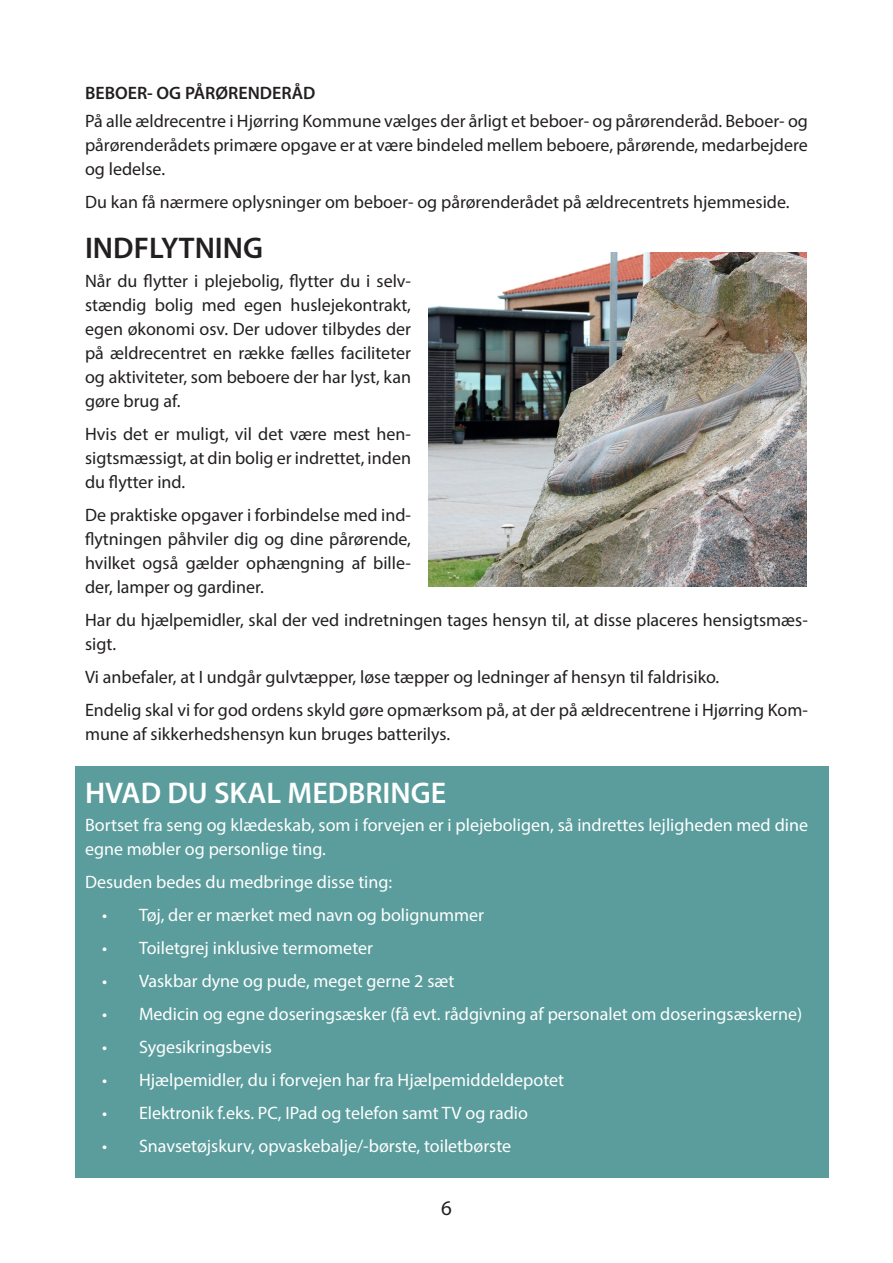
<style>
.page{position:relative;width:893px;height:1263px;background:#fff}
.page>*{position:absolute;margin:0;border:0;box-sizing:border-box;transform-origin:0 0}
.Brødtekst_afsnit{font:600 30px "Myriad Pro";color:#fff}
.Brødtekst_afsnit-2{font:600 30px "Myriad Pro";color:#231f20}
.t1{font:21px "Myriad Pro";color:#231f20}
.Brødtekst_afsnit-3{font:18px/24px "Myriad Pro";color:#231f20;text-align:justify}
.Brødtekst_afsnit-4{font:18px/24px "Myriad Pro";color:#fff}
.Brødtekst_afsnit-5{font:600 18px "Myriad Pro";color:#231f20}
</style>
<div class="page">
<div style="left:75px;top:767px;width:754px;height:411px;background:#5a9d9c"></div>
<img style="left:428px;top:252px;width:378px;height:335px">
<p class="Brødtekst_afsnit-5" style="left:85px;top:81px;width:232px">BEBOER- OG PÅRØRENDERÅD</p>
<p class="Brødtekst_afsnit-3" style="left:85px;top:108px;width:724px">På alle ældrecentre i Hjørring Kommune vælges der årligt et beboer- og pårørenderåd. Beboer- og pårørenderådets primære opgave er at være bindeled mellem beboere, pårørende, medarbejdere og ledelse.</p>
<p class="Brødtekst_afsnit-3" style="left:85px;top:189px;width:706px">Du kan få nærmere oplysninger om beboer- og pårørenderådet på ældrecentrets hjemmeside.</p>
<p class="Brødtekst_afsnit-2" style="left:85px;top:229px;width:180px">INDFLYTNING</p>
<p class="Brødtekst_afsnit-3" style="left:85px;top:268px;width:328px">Når du flytter i plejebolig, flytter du i selv&shy;stændig bolig med egen huslejekontrakt, egen økonomi osv. Der udover tilbydes der på ældrecentret en række fælles faciliteter og aktiviteter, som beboere der har lyst, kan gøre brug af.</p>
<p class="Brødtekst_afsnit-3" style="left:85px;top:421px;width:327px">Hvis det er muligt, vil det være mest hen&shy;sigtsmæssigt, at din bolig er indrettet, inden du flytter ind.</p>
<p class="Brødtekst_afsnit-3" style="left:85px;top:502px;width:327px">De praktiske opgaver i forbindelse med ind&shy;flytningen påhviler dig og dine pårørende, hvilket også gælder ophængning af bille&shy;der, lamper og gardiner.</p>
<p class="Brødtekst_afsnit-3" style="left:85px;top:607px;width:724px">Har du hjælpemidler, skal der ved indretningen tages hensyn til, at disse placeres hensigtsmæs&shy;sigt.</p>
<p class="Brødtekst_afsnit-3" style="left:85px;top:664px;width:636px">Vi anbefaler, at I undgår gulvtæpper, løse tæpper og ledninger af hensyn til faldrisiko.</p>
<p class="Brødtekst_afsnit-3" style="left:85px;top:697px;width:724px">Endelig skal vi for god ordens skyld gøre opmærksom på, at der på ældrecentrene i Hjørring Kom&shy;mune af sikkerhedshensyn kun bruges batterilys.</p>
<p class="Brødtekst_afsnit" style="left:85px;top:774px;width:363px">HVAD DU SKAL MEDBRINGE</p>
<p class="Brødtekst_afsnit-4" style="left:85px;top:813px;width:724px">Bortset fra seng og klædeskab, som i forvejen er i plejeboligen, så indrettes lejligheden med dine egne møbler og personlige ting.</p>
<p class="Brødtekst_afsnit-4" style="left:85px;top:870px;width:309px">Desuden bedes du medbringe disse ting:</p>
<p class="Brødtekst_afsnit-4" style="left:102px;top:903px;width:384px">• Tøj, der er mærket med navn og bolignummer</p>
<p class="Brødtekst_afsnit-4" style="left:102px;top:936px;width:273px">• Toiletgrej inklusive termometer</p>
<p class="Brødtekst_afsnit-4" style="left:102px;top:969px;width:354px">• Vaskbar dyne og pude, meget gerne 2 sæt</p>
<p class="Brødtekst_afsnit-4" style="left:102px;top:1002px;width:702px">• Medicin og egne doseringsæsker (få evt. rådgivning af personalet om doseringsæskerne)</p>
<p class="Brødtekst_afsnit-4" style="left:102px;top:1035px;width:171px">• Sygesikringsbevis</p>
<p class="Brødtekst_afsnit-4" style="left:102px;top:1068px;width:464px">• Hjælpemidler, du i forvejen har fra Hjælpemiddeldepotet</p>
<p class="Brødtekst_afsnit-4" style="left:102px;top:1101px;width:427px">• Elektronik f.eks. PC, IPad og telefon samt TV og radio</p>
<p class="Brødtekst_afsnit-4" style="left:102px;top:1134px;width:411px">• Snavsetøjskurv, opvaskebalje/-børste, toiletbørste</p>
<p class="t1" style="left:441px;top:1195px;width:12px">6</p>
</div>
